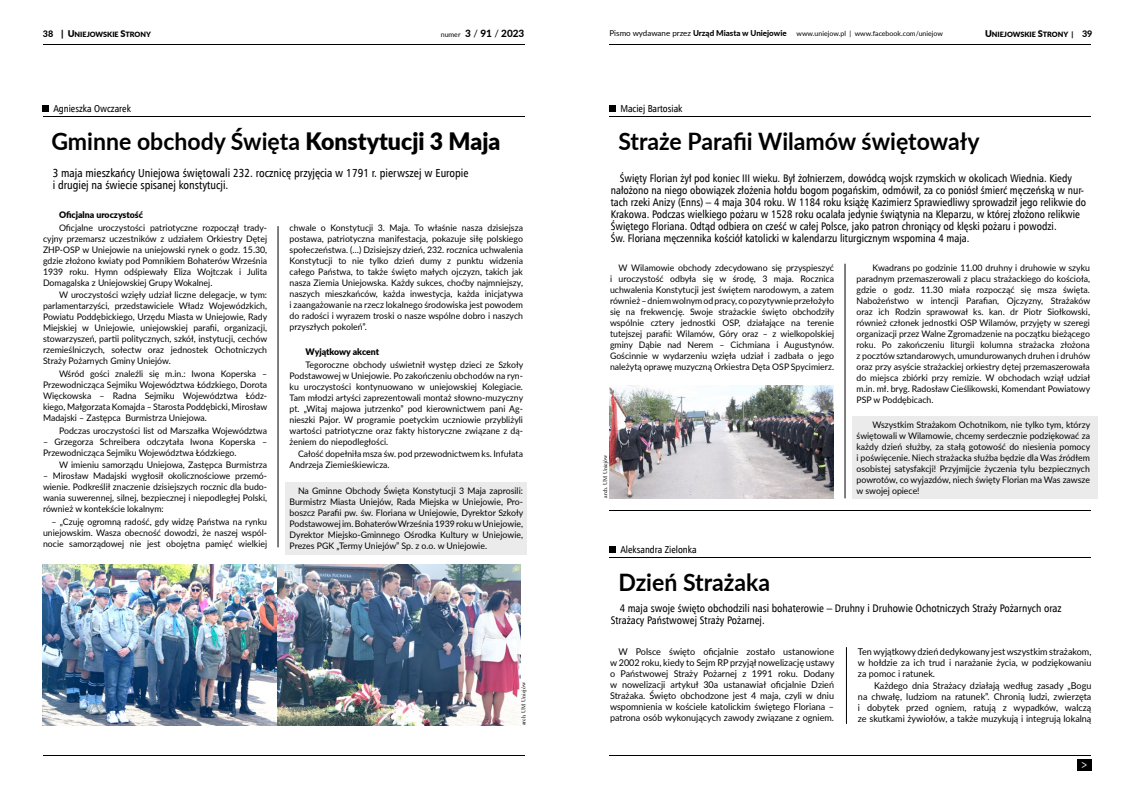
<style>
.page{position:relative;width:1134px;height:794px;background:#fff}
.page>*{position:absolute;margin:0;border:0;box-sizing:border-box;transform-origin:0 0}
.t1{font:700 24px "Lato";color:#000;scale:.96 1}
.t2{font:700 12px "Minion Pro";color:#fff;scale:.86 1}
.t3{font:11.7px/12.7px "Humnst 777 Cn EU";color:#000}
.t4{font:11px/12px "Humnst 777 Cn EU";color:#000}
.t5{font:10px "Humnst 777 Cn EU";color:#000}
.t6{font:800 10px "Lato";color:#000}
.t7{font:9.3px/11px "Lato";color:#000;text-align:justify}
.t8{font:9px/11px "Lato";color:#000;text-align:justify}
.t9{font:900 9px "Lato";color:#000}
.t10{font:900 7.2px "Lato";color:#000}
.t11{font:7px "Lato";color:#000}
.t12{font:5.7px "Times New Roman";color:#000}
.s1{font-weight:800;font-size:9px}
.s2{font-size:9.2px}
.s3{font-weight:400;font-size:7px}
.s4{font-weight:400}
.s5{font-size:8px}
.s6{font-weight:800;font-size:8px}
.s7{font-weight:900}
</style>
<div class="page">
<hr style="left:43px;top:44px;width:481px;height:1px;background:#000">
<hr style="left:43px;top:755px;width:481px;height:1px;background:#000">
<hr style="left:609px;top:44px;width:482px;height:1px;background:#000">
<hr style="left:609px;top:755px;width:482px;height:1px;background:#000">
<div style="left:286px;top:482px;width:241px;height:72px;background:#ebebec"></div>
<hr style="left:43px;top:117px;width:481px;height:1px;background:#000">
<svg style="left:43px;top:105px;width:6px;height:6px"></svg>
<hr style="left:278px;top:226px;width:1px;height:321px;background:#000">
<img style="left:43px;top:564px;width:233px;height:161px">
<img style="left:278px;top:564px;width:242px;height:161px">
<div style="left:852px;top:417px;width:246px;height:82px;background:#ebebec"></div>
<hr style="left:609px;top:117px;width:482px;height:1px;background:#000">
<hr style="left:609px;top:557px;width:482px;height:1px;background:#000">
<div style="left:609px;top:105px;width:7px;height:6px;background:#000"></div>
<div style="left:609px;top:546px;width:7px;height:6px;background:#000"></div>
<hr style="left:845px;top:264px;width:1px;height:234px;background:#000">
<hr style="left:846px;top:647px;width:1px;height:77px;background:#000">
<img style="left:609px;top:386px;width:224px;height:112px">
<div style="left:1077px;top:759px;width:14px;height:12px;background:#000"></div>
<hr style="left:609px;top:510px;width:482px;height:1px;background:#000">
<p class="t10" style="left:43px;top:29px;width:110px"><span class="s1">38</span> <span class="s2">| U</span>NIEJOWSKIE <span class="s2">S</span>TRONY</p>
<p class="t6" style="left:441px;top:26px;width:85px"><span class="s3">numer</span> 3 <span class="s4">/</span> 91 <span class="s4">/</span> 2023</p>
<p class="t11" style="left:609px;top:28px;width:335px"><span class="s5">Pismo wydawane przez</span> <span class="s6">Urząd Miasta w Uniejowie</span> www.uniejow.pl | www.facebook.com/uniejow</p>
<p class="t10" style="left:985px;top:29px;width:109px"><span class="s2">U</span>NIEJOWSKIE <span class="s2">S</span>TRONY | <span class="s1">39</span></p>
<p class="t5" style="left:53px;top:102px;width:79px">Agnieszka Owczarek</p>
<h1 class="t1" style="left:51px;top:123px;width:469px">Gminne obchody Święta <span class="s7">Konstytucji 3 Maja</span></h1>
<p class="t3" style="left:53px;top:166px;width:417px">3 maja mieszkańcy Uniejowa świętowali 232. rocznicę przyjęcia w 1791 r. pierwszej w Europie i drugiej na świecie spisanej konstytucji.</p>
<p class="t9" style="left:59px;top:208px;width:85px">Oficjalna uroczystość</p>
<p class="t8" style="left:43px;top:221px;width:226px;text-indent:16px">Oficjalne uroczystości patriotyczne rozpoczął trady&shy;cyjny przemarsz uczestników z udziałem Orkiestry Dętej ZHP-OSP w Uniejowie na uniejowski rynek o godz. 15.30, gdzie złożono kwiaty pod Pomnikiem Bohaterów Września 1939 roku. Hymn odśpiewały Eliza Wojtczak i Julita Domagalska z Uniejowskiej Grupy Wokalnej.</p>
<p class="t8" style="left:43px;top:289px;width:226px;text-indent:16px">W uroczystości wzięły udział liczne delegacje, w tym: parlamentarzyści, przedstawiciele Władz Wojewódzkich, Powiatu Poddębickiego, Urzędu Miasta w Uniejowie, Rady Miejskiej w Uniejowie, uniejowskiej parafii, organizacji, stowarzyszeń, partii politycznych, szkół, instytucji, cechów rzemieślniczych, sołectw oraz jednostek Ochotniczych Straży Pożarnych Gminy Uniejów.</p>
<p class="t8" style="left:43px;top:368px;width:226px;text-indent:16px">Wśród gości znaleźli się m.in.: Iwona Koperska – Przewodnicząca Sejmiku Województwa Łódzkiego, Dorota Więckowska – Radna Sejmiku Województwa Łódz&shy;kiego, Małgorzata Komajda – Starosta Poddębicki, Mirosław Madajski – Zastępca Burmistrza Uniejowa.</p>
<p class="t8" style="left:59px;top:424px;width:210px">Podczas uroczystości list od Marszałka Województwa</p>
<p class="t8" style="left:43px;top:435px;width:226px">– Grzegorza Schreibera odczytała Iwona Koperska –<br>Przewodnicząca Sejmiku Województwa Łódzkiego.</p>
<p class="t8" style="left:59px;top:459px;width:210px">W imieniu samorządu Uniejowa, Zastępca Burmistrza</p>
<p class="t8" style="left:43px;top:470px;width:226px">– Mirosław Madajski wygłosił okolicznościowe przemó&shy;wienie. Podkreślił znaczenie dzisiejszych rocznic dla budo&shy;wania suwerennej, silnej, bezpiecznej i niepodległej Polski, również w kontekście lokalnym:</p>
<p class="t8" style="left:43px;top:516px;width:226px;text-indent:9px">– „Czuję ogromną radość, gdy widzę Państwa na rynku uniejowskim. Wasza obecność dowodzi, że naszej wspól&shy;nocie samorządowej nie jest obojętna pamięć wielkiej</p>
<p class="t8" style="left:290px;top:221px;width:235px">chwale o Konstytucji 3. Maja. To właśnie nasza dzisiejsza postawa, patriotyczna manifestacja, pokazuje siłę polskiego społeczeństwa. (…) Dzisiejszy dzień, 232. rocznica uchwalenia Konstytucji to nie tylko dzień dumy z punktu widzenia całego Państwa, to także święto małych ojczyzn, takich jak nasza Ziemia Uniejowska. Każdy sukces, choćby najmniejszy, naszych mieszkańców, każda inwestycja, każda inicjatywa i zaangażowanie na rzecz lokalnego środowiska jest powodem do radości i wyrazem troski o nasze wspólne dobro i naszych przyszłych pokoleń”.</p>
<p class="t9" style="left:306px;top:345px;width:75px">Wyjątkowy akcent</p>
<p class="t8" style="left:290px;top:358px;width:235px;text-indent:16px">Tegoroczne obchody uświetnił występ dzieci ze Szkoły Podstawowej w Uniejowie. Po zakończeniu obchodów na ryn&shy;ku uroczystości kontynuowano w uniejowskiej Kolegiacie.<br>Tam młodzi artyści zaprezentowali montaż słowno-muzyczny pt. „Witaj majowa jutrzenko” pod kierownictwem pani Ag&shy;nieszki Pajor. W programie poetyckim uczniowie przybliżyli wartości patriotyczne oraz fakty historyczne związane z dą&shy;żeniem do niepodległości.</p>
<p class="t8" style="left:290px;top:448px;width:235px;text-indent:9px">Całość dopełniła msza św. pod przewodnictwem ks. Infułata<br>Andrzeja Ziemieśkiewicza.</p>
<p class="t8" style="left:290px;top:484px;width:235px;text-indent:9px">Na Gminne Obchody Święta Konstytucji 3 Maja zaprosili:<br>Burmistrz Miasta Uniejów, Rada Miejska w Uniejowie, Pro&shy;boszcz Parafii pw. św. Floriana w Uniejowie, Dyrektor Szkoły Podstawowej im.Bohaterów Września 1939 roku wUniejowie, Dyrektor Miejsko-Gminnego Ośrodka Kultury w Uniejowie, Prezes PGK „Termy Uniejów” Sp. z o.o. w Uniejowie.</p>
<p class="t12" style="left:520px;top:725px;width:44px;rotate:-90deg">arch. UM Uniejów</p>
<p class="t5" style="left:620px;top:102px;width:64px">Maciej Bartosiak</p>
<h1 class="t1" style="left:618px;top:123px;width:378px">Straże Parafii Wilamów świętowały</h1>
<p class="t4" style="left:611px;top:172px;width:477px;text-indent:9px">Święty Florian żył pod koniec III wieku. Był żołnierzem, dowódcą wojsk rzymskich w okolicach Wiednia. Kiedy nałożono na niego obowiązek złożenia hołdu bogom pogańskim, odmówił, za co poniósł śmierć męczeńską w nur&shy;tach rzeki Anizy (Enns) – 4 maja 304 roku. W 1184 roku książę Kazimierz Sprawiedliwy sprowadził jego relikwie do Krakowa. Podczas wielkiego pożaru w 1528 roku ocalała jedynie świątynia na Kleparzu, w której złożono relikwie Świętego Floriana. Odtąd odbiera on cześć w całej Polsce, jako patron chroniący od klęski pożaru i powodzi.<br>Św. Floriana męczennika kościół katolicki w kalendarzu liturgicznym wspomina 4 maja.</p>
<p class="t8" style="left:610px;top:262px;width:226px;text-indent:9px">W Wilamowie obchody zdecydowano się przyspieszyć i uroczystość odbyła się w środę, 3 maja. Rocznica uchwalenia Konstytucji jest świętem narodowym, a zatem również – dniem wolnym odpracy, copozytywnie przełożyło się na frekwencję. Swoje strażackie święto obchodziły wspólnie cztery jednostki OSP, działające na terenie tutejszej parafii: Wilamów, Góry oraz – z wielkopolskiej gminy Dąbie nad Nerem – Cichmiana i Augustynów.<br>Gościnnie w wydarzeniu wzięła udział i zadbała o jego należytą oprawę muzyczną Orkiestra Dęta OSP Spycimierz.</p>
<p class="t12" style="left:601px;top:498px;width:44px;rotate:-90deg">arch. UM Uniejów</p>
<p class="t5" style="left:620px;top:543px;width:78px">Aleksandra Zielonka</p>
<h1 class="t1" style="left:618px;top:564px;width:160px">Dzień Strażaka</h1>
<p class="t8" style="left:856px;top:262px;width:235px;text-indent:16px">Kwadrans po godzinie 11.00 druhny i druhowie w szyku paradnym przemaszerowali z placu strażackiego do kościoła, gdzie o godz. 11.30 miała rozpocząć się msza święta.<br>Nabożeństwo w intencji Parafian, Ojczyzny, Strażaków oraz ich Rodzin sprawował ks. kan. dr Piotr Siołkowski, również członek jednostki OSP Wilamów, przyjęty w szeregi organizacji przez Walne Zgromadzenie na początku bieżącego roku. Po zakończeniu liturgii kolumna strażacka złożona z pocztów sztandarowych, umundurowanych druhen i druhów oraz przy asyście strażackiej orkiestry dętej przemaszerowała do miejsca zbiórki przy remizie. W obchodach wziął udział m.in. mł. bryg. Radosław Cieślikowski, Komendant Powiatowy PSP w Poddębicach.</p>
<p class="t8" style="left:856px;top:419px;width:235px;text-indent:16px">Wszystkim Strażakom Ochotnikom, nie tylko tym, którzy świętowali w Wilamowie, chcemy serdecznie podziękować za każdy dzień służby, za stałą gotowość do niesienia pomocy i poświęcenie. Niech strażacka służba będzie dla Was źródłem osobistej satysfakcji! Przyjmijcie życzenia tylu bezpiecznych powrotów, co wyjazdów, niech święty Florian ma Was zawsze w swojej opiece!</p>
<p class="t4" style="left:611px;top:602px;width:452px;text-indent:9px">4 maja swoje święto obchodzili nasi bohaterowie – Druhny i Druhowie Ochotniczych Straży Pożarnych oraz<br>Strażacy Państwowej Straży Pożarnej.</p>
<p class="t7" style="left:610px;top:645px;width:226px;text-indent:9px">W Polsce święto oficjalnie zostało ustanowione w 2002 roku, kiedy to Sejm RP przyjął nowelizację ustawy o Państwowej Straży Pożarnej z 1991 roku. Dodany w nowelizacji artykuł 30a ustanawiał oficjalnie Dzień Strażaka. Święto obchodzone jest 4 maja, czyli w dniu wspomnienia w kościele katolickim świętego Floriana – patrona osób wykonujących zawody związane z ogniem.</p>
<p class="t7" style="left:858px;top:645px;width:235px">Ten wyjątkowy dzień dedykowany jest wszystkim strażakom, w hołdzie za ich trud i narażanie życia, w podziękowaniu za pomoc i ratunek.</p>
<p class="t7" style="left:858px;top:680px;width:235px;text-indent:16px">Każdego dnia Strażacy działają według zasady „Bogu na chwałę, ludziom na ratunek”. Chronią ludzi, zwierzęta i dobytek przed ogniem, ratują z wypadków, walczą ze skutkami żywiołów, a także muzykują i integrują lokalną</p>
<h2 class="t2" style="left:1081px;top:755px;width:8px">&gt;</h2>
</div>
